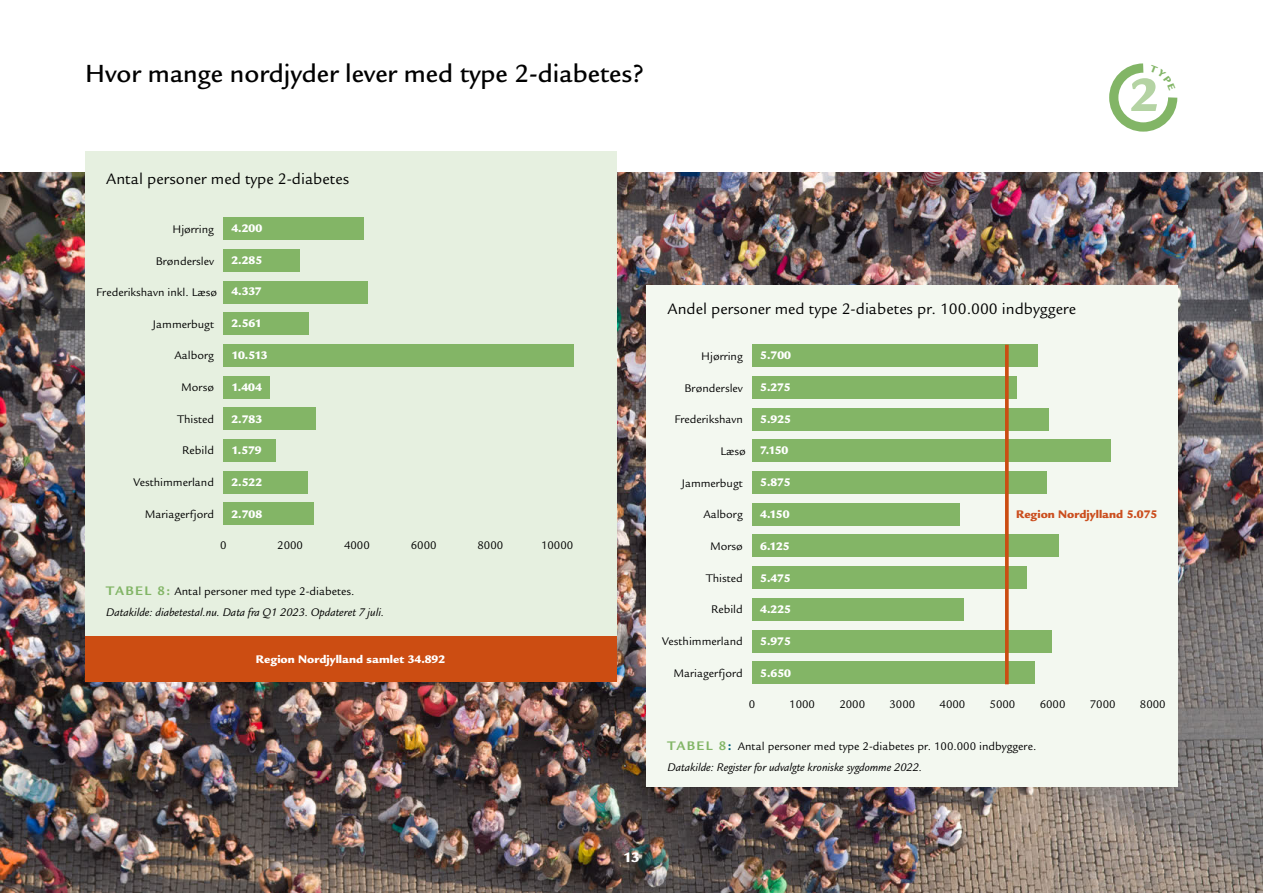
<style>
.page{position:relative;width:1263px;height:893px;background:#fff}
.page>*{position:absolute;margin:0;border:0;box-sizing:border-box;transform-origin:0 0}
.t1{font:500 27px "Legacy Sans Std";color:#000}
.t2{font:16.5px "Legacy Sans Std";color:#000}
.t3{font:900 15px "Legacy Sans Std";color:#fff}
.t4{font:900 12px "Legacy Sans Std";color:#fff}
.t5{font:12px "Legacy Sans Std Book 8";color:#000}
.t6{font:12px "Legacy Sans Std Book 7";color:#000}
.t7{font:italic 12px "Legacy Sans Std";color:#000}
.t8{font:12px "Legacy Sans Std";color:#000}
.t9{font:900 12px "Legacy Sans Std";color:#cb4e1e}
.s1{font-weight:700;font-size:13.5px;color:#82b566}
.s2{font-weight:700;font-size:13.5px;color:#00617a}
</style>
<div class="page">
<img style="left:0;top:172px;width:1263px;height:721px">
<div style="left:85px;top:151px;width:531px;height:508px;background:#e6f0e0"></div>
<div style="left:223px;top:312px;width:86px;height:23px;background:#83b566"></div>
<div style="left:223px;top:344px;width:351px;height:23px;background:#83b566"></div>
<div style="left:223px;top:376px;width:47px;height:22px;background:#83b566"></div>
<div style="left:223px;top:407px;width:93px;height:23px;background:#83b566"></div>
<div style="left:223px;top:439px;width:53px;height:23px;background:#83b566"></div>
<div style="left:223px;top:471px;width:85px;height:23px;background:#83b566"></div>
<div style="left:223px;top:502px;width:91px;height:23px;background:#83b566"></div>
<div style="left:223px;top:217px;width:141px;height:23px;background:#83b566"></div>
<div style="left:223px;top:249px;width:77px;height:23px;background:#83b566"></div>
<div style="left:223px;top:281px;width:145px;height:23px;background:#83b566"></div>
<div style="left:646px;top:285px;width:532px;height:501px;background:#f3f8f0"></div>
<div style="left:85px;top:636px;width:531px;height:45px;background:#cc4d12"></div>
<div style="left:752px;top:344px;width:285px;height:23px;background:#83b566"></div>
<div style="left:752px;top:376px;width:264px;height:23px;background:#83b566"></div>
<div style="left:752px;top:408px;width:297px;height:23px;background:#83b566"></div>
<div style="left:752px;top:439px;width:358px;height:23px;background:#83b566"></div>
<div style="left:752px;top:471px;width:294px;height:23px;background:#83b566"></div>
<div style="left:752px;top:503px;width:208px;height:23px;background:#83b566"></div>
<div style="left:752px;top:535px;width:307px;height:22px;background:#83b566"></div>
<div style="left:752px;top:566px;width:274px;height:23px;background:#83b566"></div>
<div style="left:752px;top:598px;width:212px;height:23px;background:#83b566"></div>
<div style="left:752px;top:630px;width:299px;height:22px;background:#83b566"></div>
<div style="left:752px;top:661px;width:283px;height:23px;background:#83b566"></div>
<svg style="left:1005px;top:345px;width:4px;height:339px"></svg>
<svg style="left:1109px;top:63px;width:69px;height:69px"></svg>
<h2 class="t1" style="left:85px;top:59px;width:560px">Hvor mange nordjyder lever med type 2-diabetes?</h2>
<p class="t2" style="left:106px;top:169px;width:244px">Antal personer med type 2-diabetes</p>
<p class="t6" style="left:173px;top:222px;width:43px">Hjørring</p>
<p class="t4" style="left:231px;top:221px;width:32px">4.200</p>
<p class="t4" style="left:231px;top:253px;width:32px">2.285</p>
<p class="t4" style="left:231px;top:284px;width:32px">4.337</p>
<p class="t6" style="left:156px;top:254px;width:60px">Brønderslev</p>
<p class="t6" style="left:97px;top:286px;width:122px">Frederikshavn inkl. Læsø</p>
<p class="t6" style="left:153px;top:317px;width:63px">Jammerbugt</p>
<p class="t4" style="left:231px;top:316px;width:32px">2.561</p>
<p class="t4" style="left:231px;top:348px;width:38px">10.513</p>
<p class="t4" style="left:231px;top:380px;width:32px">1.404</p>
<p class="t4" style="left:231px;top:412px;width:32px">2.783</p>
<p class="t4" style="left:231px;top:443px;width:32px">1.579</p>
<p class="t4" style="left:231px;top:475px;width:32px">2.522</p>
<p class="t4" style="left:231px;top:507px;width:32px">2.708</p>
<p class="t6" style="left:175px;top:349px;width:41px">Aalborg</p>
<p class="t6" style="left:181px;top:381px;width:34px">Morsø</p>
<p class="t6" style="left:177px;top:412px;width:38px">Thisted</p>
<p class="t6" style="left:182px;top:444px;width:33px">Rebild</p>
<p class="t6" style="left:133px;top:476px;width:82px">Vesthimmerland</p>
<p class="t6" style="left:145px;top:507px;width:71px">Mariagerfjord</p>
<p class="t6" style="left:220px;top:539px;width:8px">0</p>
<p class="t6" style="left:277px;top:539px;width:27px">2000</p>
<p class="t6" style="left:344px;top:539px;width:27px">4000</p>
<p class="t6" style="left:411px;top:539px;width:27px">6000</p>
<p class="t6" style="left:477px;top:539px;width:27px">8000</p>
<p class="t6" style="left:541px;top:539px;width:34px">10000</p>
<p class="t8" style="left:106px;top:584px;width:250px"><span class="s1">TABEL 8:</span> Antal personer med type 2-diabetes.</p>
<p class="t7" style="left:106px;top:606px;width:279px">Datakilde: diabetestal.nu. Data fra Q1 2023. Opdateret 7 juli.</p>
<p class="t4" style="left:256px;top:652px;width:191px">Region Nordjylland samlet 34.892</p>
<p class="t2" style="left:668px;top:299px;width:410px">Andel personer med type 2-diabetes pr. 100.000 indbyggere</p>
<p class="t5" style="left:701px;top:349px;width:43px">Hjørring</p>
<p class="t4" style="left:760px;top:348px;width:32px">5.700</p>
<p class="t4" style="left:760px;top:380px;width:32px">5.275</p>
<p class="t4" style="left:760px;top:411px;width:32px">5.925</p>
<p class="t4" style="left:760px;top:443px;width:30px">7.150</p>
<p class="t4" style="left:760px;top:475px;width:32px">5.875</p>
<p class="t4" style="left:760px;top:507px;width:31px">4.150</p>
<p class="t4" style="left:760px;top:539px;width:31px">6.125</p>
<p class="t4" style="left:760px;top:570px;width:32px">5.475</p>
<p class="t4" style="left:760px;top:602px;width:32px">4.225</p>
<p class="t4" style="left:760px;top:634px;width:32px">5.975</p>
<p class="t4" style="left:760px;top:666px;width:32px">5.650</p>
<p class="t5" style="left:684px;top:381px;width:60px">Brønderslev</p>
<p class="t5" style="left:675px;top:413px;width:70px">Frederikshavn</p>
<p class="t5" style="left:720px;top:444px;width:27px">Læsø</p>
<p class="t5" style="left:682px;top:476px;width:63px">Jammerbugt</p>
<p class="t5" style="left:703px;top:508px;width:41px">Aalborg</p>
<p class="t5" style="left:710px;top:539px;width:34px">Morsø</p>
<p class="t5" style="left:706px;top:571px;width:38px">Thisted</p>
<p class="t5" style="left:711px;top:603px;width:33px">Rebild</p>
<p class="t5" style="left:662px;top:634px;width:82px">Vesthimmerland</p>
<p class="t5" style="left:673px;top:666px;width:71px">Mariagerfjord</p>
<p class="t9" style="left:1016px;top:507px;width:143px">Region Nordjylland 5.075</p>
<p class="t5" style="left:749px;top:698px;width:8px">0</p>
<p class="t5" style="left:789px;top:698px;width:27px">1000</p>
<p class="t5" style="left:839px;top:698px;width:27px">2000</p>
<p class="t5" style="left:889px;top:698px;width:27px">3000</p>
<p class="t5" style="left:939px;top:698px;width:27px">4000</p>
<p class="t5" style="left:990px;top:698px;width:27px">5000</p>
<p class="t5" style="left:1040px;top:698px;width:27px">6000</p>
<p class="t5" style="left:1090px;top:698px;width:27px">7000</p>
<p class="t5" style="left:1140px;top:698px;width:27px">8000</p>
<p class="t8" style="left:668px;top:740px;width:370px"><span class="s1">TABEL 8</span><span class="s2">:</span> Antal personer med type 2-diabetes pr. 100.000 indbyggere.</p>
<p class="t7" style="left:668px;top:761px;width:256px">Datakilde: Register for udvalgte kroniske sygdomme 2022.</p>
<p class="t3" style="left:623px;top:848px;width:18px">13</p>
</div>
